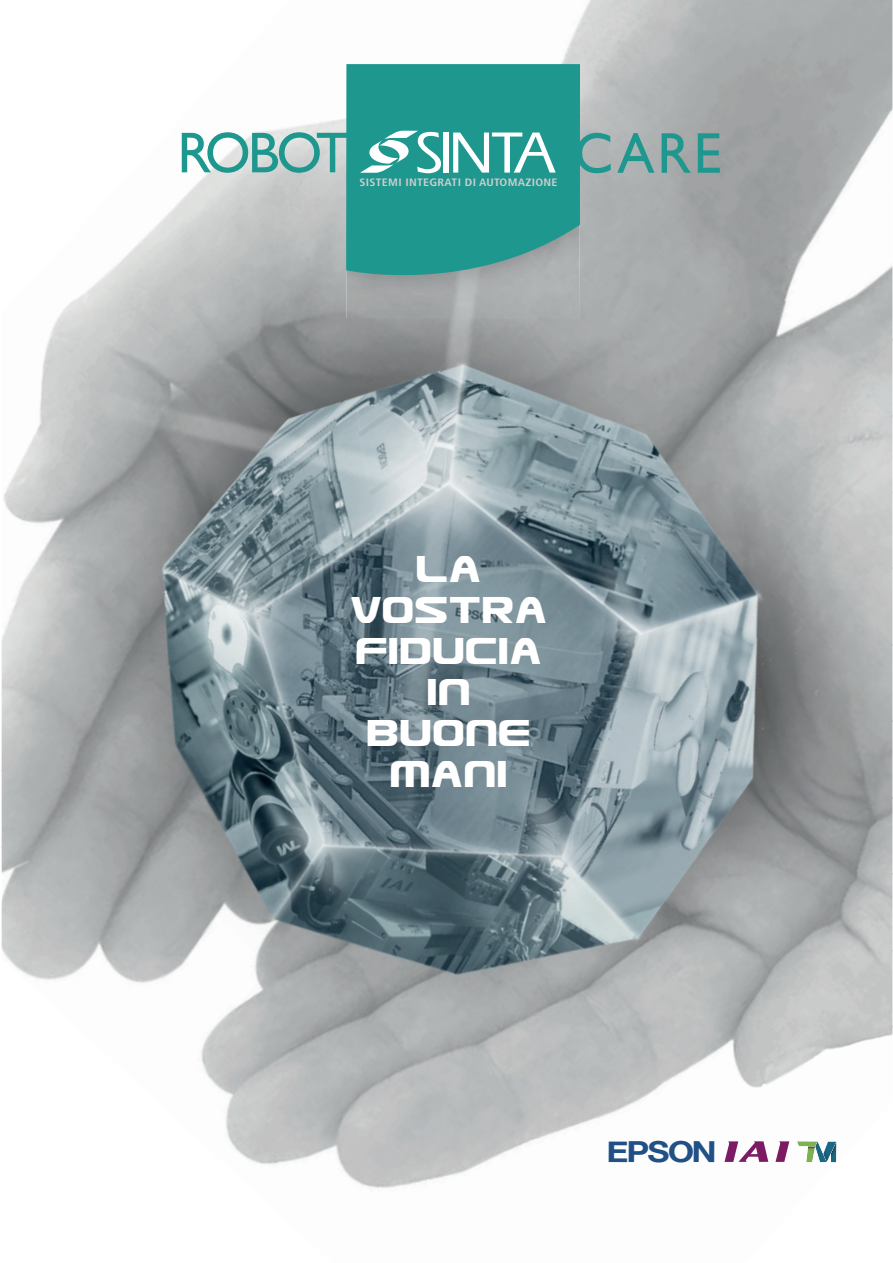
<style>
.page{position:relative;width:893px;height:1263px;background:#fff}
.page>*{position:absolute;margin:0;border:0;box-sizing:border-box;transform-origin:0 0}
.t1{font:57.9px "Gill Sans";letter-spacing:-.05em;color:#1e978e;scale:.96 1}
.t2{font:45px/41px "Usuzi";color:#fff;text-align:center}
.t3{font:700 29.1px "Helvetica Neue";letter-spacing:-.055em;color:#215086;scale:1.17 1}
.t4{font:700 condensed 10.8px "Frutiger LT Std";letter-spacing:.025em;color:#cececf;scale:1.12 1}
</style>
<div class="page">
<img style="left:60px;top:109px;width:832px;height:871px">
<img style="left:2px;top:0;width:711px;height:772px">
<img style="left:98px;top:186px;width:794px;height:797px">
<img style="left:2px;top:0;width:641px;height:696px">
<img style="left:136px;top:261px;width:756px;height:722px">
<img style="left:2px;top:0;width:570px;height:619px">
<img style="left:174px;top:338px;width:718px;height:743px">
<img style="left:2px;top:0;width:500px;height:543px">
<img style="left:2px;top:0;width:429px;height:466px">
<img style="left:212px;top:414px;width:680px;height:747px">
<img style="left:2px;top:0;width:359px;height:390px">
<img style="left:251px;top:491px;width:641px;height:674px">
<img style="left:288px;top:567px;width:604px;height:598px">
<img style="left:327px;top:644px;width:565px;height:545px">
<img style="left:392px;top:720px;width:500px;height:469px">
<img style="left:463px;top:797px;width:429px;height:392px">
<img style="left:533px;top:872px;width:359px;height:317px">
<img style="left:603px;top:949px;width:289px;height:240px">
<img style="left:673px;top:1025px;width:219px;height:164px">
<svg style="left:724px;top:1141px;width:44px;height:21px"></svg>
<svg style="left:775px;top:1141px;width:14px;height:21px"></svg>
<svg style="left:797px;top:1141px;width:39px;height:21px"></svg>
<img style="left:346px;top:297px;width:234px;height:21px">
<svg style="left:346px;top:64px;width:234px;height:233px;background:#359a93"></svg>
<svg style="left:360px;top:131px;width:81px;height:42px"></svg>
<svg style="left:453px;top:133px;width:103px;height:40px"></svg>
<div style="left:443px;top:132px;width:6px;height:41px;background:#fff"></div>
<h1 class="t1" style="left:177px;top:118px;width:181px">ROBOT</h1>
<p class="t4" style="left:360px;top:176px;width:178px">SISTEMI INTEGRATI DI AUTOMAZIONE</p>
<h1 class="t1" style="left:574px;top:119px;width:155px">CARE</h1>
<h2 class="t2" style="left:351px;top:546px;width:199px">LA<br>VOSTRA<br>FIDUCIA<br>IN<br>BUONE<br>MANI</h2>
<h3 class="t3" style="left:606px;top:1135px;width:96px">EPSON</h3>
</div>
